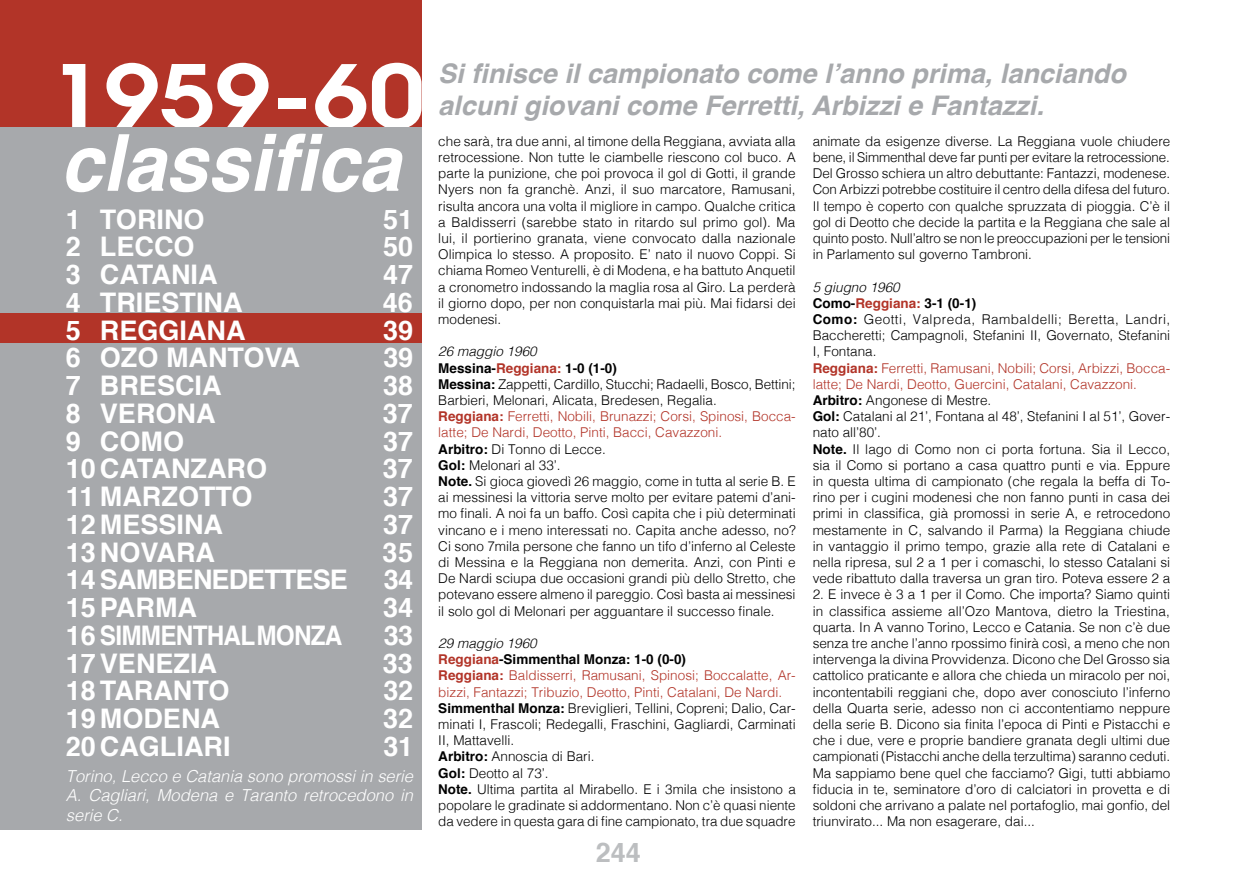
<style>
.page{position:relative;width:1234px;height:893px;background:#fff}
.page>*{position:absolute;margin:0;border:0;box-sizing:border-box;transform-origin:0 0}
.t1{font:600 86.55px "Avant Garde";letter-spacing:-.005em;color:#fff;scale:1.15 1}
.t2{font:italic 700 78.6px "Helvetica";color:#fff;scale:.96 1}
.t3{font:700 27px "Helvetica";color:#fff}
.t4{font:italic 700 27px/32.4px "Helvetica";color:#a7a9ac}
.t5{font:700 27px "Helvetica";letter-spacing:-.03em;color:#fff}
.t6{font:700 27px "Helvetica";letter-spacing:-.035em;color:#fff}
.t7{font:700 27px "Helvetica";color:#bcbec0}
.t8{font:italic 300 16.5px/19.8px "Helvetica";color:#fff;text-align:justify}
.t9{font:300 13.5px/16.2px "Helvetica";color:#000;text-align:justify}
.s1{font-style:italic}
.s2{font-weight:700}
.s3{font-weight:700;color:#b23428}
.s4{color:#b23428}
</style>
<div class="page">
<div style="left:0;top:0;width:421px;height:127px;background:#b23428"></div>
<div style="left:0;top:127px;width:421px;height:702px;background:#a7a9ac"></div>
<div style="left:0;top:313px;width:421px;height:29px;background:#b23428"></div>
<h1 class="t1" style="left:49px;top:40px;width:328px">1959-60</h1>
<h2 class="t2" style="left:60px;top:98px;width:355px">classifica</h2>
<h3 class="t3" style="left:66px;top:197px;width:140px">1 TORINO</h3>
<h3 class="t3" style="left:383px;top:197px;width:32px">51</h3>
<h3 class="t3" style="left:66px;top:225px;width:85px">2 LECCO</h3>
<h3 class="t3" style="left:383px;top:225px;width:32px">50</h3>
<h3 class="t3" style="left:66px;top:253px;width:153px">3 CATANIA</h3>
<h3 class="t3" style="left:383px;top:253px;width:32px">47</h3>
<h3 class="t3" style="left:66px;top:280px;width:178px">4 TRIESTINA</h3>
<h3 class="t3" style="left:383px;top:280px;width:32px">46</h3>
<h3 class="t3" style="left:66px;top:308px;width:88px">5 REGGIANA</h3>
<h3 class="t3" style="left:383px;top:308px;width:32px">39</h3>
<h3 class="t3" style="left:66px;top:336px;width:236px">6 OZO MANTOVA</h3>
<h3 class="t3" style="left:383px;top:336px;width:31px">39</h3>
<h3 class="t3" style="left:66px;top:364px;width:105px">7 BRESCIA</h3>
<h3 class="t3" style="left:383px;top:364px;width:32px">38</h3>
<h3 class="t3" style="left:66px;top:392px;width:85px">8 VERONA</h3>
<h3 class="t3" style="left:383px;top:392px;width:32px">37</h3>
<h3 class="t3" style="left:66px;top:419px;width:76px">9 COMO</h3>
<h3 class="t3" style="left:383px;top:419px;width:32px">37</h3>
<h3 class="t3" style="left:66px;top:447px;width:203px">10 CATANZARO</h3>
<h3 class="t3" style="left:383px;top:447px;width:32px">37</h3>
<h3 class="t3" style="left:66px;top:475px;width:188px">11 MARZOTTO</h3>
<h3 class="t3" style="left:383px;top:475px;width:32px">37</h3>
<h3 class="t3" style="left:66px;top:503px;width:90px">12 MESSINA</h3>
<h3 class="t3" style="left:383px;top:503px;width:32px">37</h3>
<h3 class="t3" style="left:66px;top:530px;width:71px">13 NOVARA</h3>
<h3 class="t3" style="left:382px;top:530px;width:32px">35</h3>
<h3 class="t6" style="left:66px;top:558px;width:283px">14 SAMBENEDETTESE</h3>
<h3 class="t3" style="left:384px;top:558px;width:31px">34</h3>
<h3 class="t3" style="left:66px;top:586px;width:69px">15PARMA</h3>
<h3 class="t3" style="left:383px;top:586px;width:32px">34</h3>
<h3 class="t5" style="left:66px;top:613px;width:278px">16 SIMM ENTHAL MONZA</h3>
<h3 class="t3" style="left:384px;top:613px;width:31px">33</h3>
<h3 class="t3" style="left:66px;top:641px;width:134px">17VENEZIA</h3>
<h3 class="t3" style="left:383px;top:641px;width:32px">33</h3>
<h3 class="t3" style="left:66px;top:669px;width:165px">18 TARANTO</h3>
<h3 class="t3" style="left:383px;top:669px;width:31px">32</h3>
<h3 class="t3" style="left:66px;top:697px;width:129px">19 MODENA</h3>
<h3 class="t3" style="left:383px;top:697px;width:32px">32</h3>
<h3 class="t3" style="left:66px;top:725px;width:72px">20 CAGLIARI</h3>
<h3 class="t3" style="left:383px;top:725px;width:31px">31</h3>
<p class="t8" style="left:66px;top:765px;width:348px">Torino, Lecco e Catania sono promossi in serie A. cagliari, Modena e Taranto retrocedono in serie C.</p>
<h3 class="t4" style="left:438px;top:57px;width:689px">Si finisce il campionato come lʼanno prima, lanciando alcuni giovani come Ferretti, Arbizzi e Fantazzi.</h3>
<p class="t9" style="left:438px;top:132px;width:359px">che sarà, tra due anni, al timone della Reggiana, avviata alla retrocessione. Non tutte le ciambelle riescono col buco. A parte la punizione, che poi provoca il gol di Gotti, il grande Nyers non fa granchè. Anzi, il suo marcatore, Ramusani, risulta ancora una volta il migliore in campo. Qualche critica a Baldisserri (sarebbe stato in ritardo sul primo gol). Ma lui, il portierino granata, viene convocato dalla nazionale Olimpica lo stesso. A proposito. E’ nato il nuovo Coppi. Si chiama Romeo Venturelli, è di Modena, e ha battuto Anquetil a cronometro indossando la maglia rosa al Giro. La perderà il giorno dopo, per non conquistarla mai più. Mai fidarsi dei modenesi.</p>
<p class="t9" style="left:438px;top:342px;width:359px;text-align:left"><span class="s1">26 maggio 1960<br></span><span class="s2">MESSINA-</span><span class="s3">REGGIANA:</span> <span class="s2">1-0 (1-0)<br>MESSINA:</span> Zappetti, Cardillo, Stucchi; Radaelli, Bosco, Bettini; Barbieri, Melonari, Alicata, Bredesen, Regalia.<br><span class="s3">REGGIANA:</span> <span class="s4">Ferretti, Nobili, Brunazzi; Corsi, Spinosi, Bocca&shy;latte; De Nardi, Deotto, Pinti, Bacci, Cavazzoni.<br></span><span class="s2">ARBITRO:</span> Di Tonno di Lecce.<br><span class="s2">GOL:</span> Melonari al 33’.<br><span class="s2">NOTE.</span> Si gioca giovedì 26 maggio, come in tutta al serie B. E ai messinesi la vittoria serve molto per evitare patemi d’ani&shy;mo finali. A noi fa un baffo. Così capita che i più determinati vincano e i meno interessati no. Capita anche adesso, no?<br>Ci sono 7mila persone che fanno un tifo d’inferno al Celeste di Messina e la Reggiana non demerita. Anzi, con Pinti e De Nardi sciupa due occasioni grandi più dello Stretto, che potevano essere almeno il pareggio. Così basta ai messinesi il solo gol di Melonari per agguantare il successo finale.</p>
<p class="t9" style="left:438px;top:634px;width:359px;text-align:left"><span class="s1">29 maggio 1960<br></span><span class="s3">REGGIANA</span><span class="s2">-SIMMENTHAL MONZA: 1-0 (0-0)<br></span><span class="s3">REGGIANA:</span> <span class="s4">Baldisserri, Ramusani, Spinosi; Boccalatte, Ar&shy;bizzi, Fantazzi; Tribuzio, Deotto, Pinti, Catalani, De Nardi.<br></span><span class="s2">SIMMENTHAL MONZA:</span> Breviglieri, Tellini, Copreni; Dalio, Car&shy;minati I, Frascoli; Redegalli, Fraschini, Gagliardi, Carminati II, Mattavelli.<br><span class="s2">ARBITRO:</span> Annoscia di Bari.<br><span class="s2">GOL:</span> Deotto al 73’.<br><span class="s2">NOTE.</span> Ultima partita al Mirabello. E i 3mila che insistono a popolare le gradinate si addormentano. Non c’è quasi niente da vedere in questa gara di fine campionato, tra due squadre</p>
<h3 class="t7" style="left:595px;top:831px;width:47px">244</h3>
<p class="t9" style="left:812px;top:132px;width:359px">animate da esigenze diverse. La Reggiana vuole chiudere bene, il Simmenthal deve far punti per evitare la retrocessione.<br>Del Grosso schiera un altro debuttante: Fantazzi, modenese.<br>Con Arbizzi potrebbe costituire il centro della difesa del futuro.<br>Il tempo è coperto con qualche spruzzata di pioggia. C’è il gol di Deotto che decide la partita e la Reggiana che sale al quinto posto. Null’altro se non le preoccupazioni per le tensioni in Parlamento sul governo Tambroni.</p>
<p class="t9" style="left:812px;top:278px;width:359px;text-align:left"><span class="s1">5 giugno 1960<br></span><span class="s2">COMO-</span><span class="s3">REGGIANA:</span> <span class="s2">3-1 (0-1)<br>COMO:</span> Geotti, Valpreda, Rambaldelli; Beretta, Landri, Baccheretti; Campagnoli, Stefanini II, Governato, Stefanini I, Fontana.<br><span class="s3">REGGIANA:</span> <span class="s4">Ferretti, Ramusani, Nobili; Corsi, Arbizzi, Bocca&shy;latte; De Nardi, Deotto, Guercini, Catalani, Cavazzoni.<br></span><span class="s2">ARBITRO:</span> Angonese di Mestre.<br><span class="s2">GOL:</span> Catalani al 21’, Fontana al 48’, Stefanini I al 51’, Gover&shy;nato all’80’.<br><span class="s2">NOTE.</span> Il lago di Como non ci porta fortuna. Sia il Lecco, sia il Como si portano a casa quattro punti e via. Eppure in questa ultima di campionato (che regala la beffa di To&shy;rino per i cugini modenesi che non fanno punti in casa dei primi in classifica, già promossi in serie A, e retrocedono mestamente in C, salvando il Parma) la Reggiana chiude in vantaggio il primo tempo, grazie alla rete di Catalani e nella ripresa, sul 2 a 1 per i comaschi, lo stesso Catalani si vede ribattuto dalla traversa un gran tiro. Poteva essere 2 a</p>
<p class="t9" style="left:812px;top:585px;width:359px">2. E invece è 3 a 1 per il Como. Che importa? Siamo quinti in classifica assieme all’Ozo Mantova, dietro la Triestina, quarta. In A vanno Torino, Lecco e Catania. Se non c’è due senza tre anche l’anno rpossimo finirà così, a meno che non intervenga la divina Provvidenza. Dicono che Del Grosso sia cattolico praticante e allora che chieda un miracolo per noi, incontentabili reggiani che, dopo aver conosciuto l’inferno della Quarta serie, adesso non ci accontentiamo neppure della serie B. Dicono sia finita l’epoca di Pinti e Pistacchi e che i due, vere e proprie bandiere granata degli ultimi due campionati (Pistacchi anche della terzultima) saranno ceduti.<br>Ma sappiamo bene quel che facciamo? Gigi, tutti abbiamo fiducia in te, seminatore d’oro di calciatori in provetta e di soldoni che arrivano a palate nel portafoglio, mai gonfio, del triunvirato... Ma non esagerare, dai...</p>
</div>
